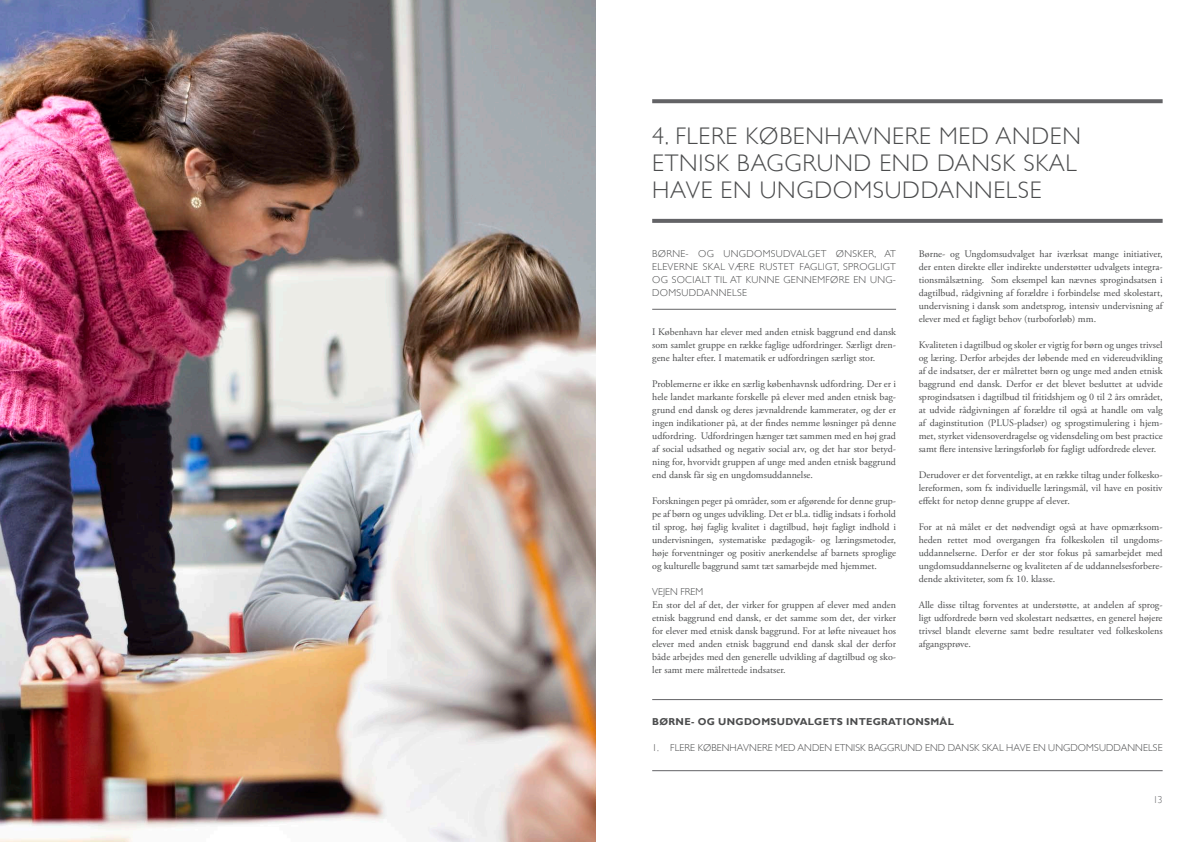
<style>
.page{position:relative;width:1191px;height:842px;background:#fff}
.page>*{position:absolute;margin:0;border:0;box-sizing:border-box;transform-origin:0 0}
.t1{font:300 24px/27px "Gill Sans";letter-spacing:.03em;color:#4b4c4d}
.t2{font:10px/13px "Adobe Garamond Pro";color:#4b4c4d;text-align:justify}
.t3{font:300 10px/13px "Gill Sans";letter-spacing:.01em;color:#4b4c4d;text-align:justify}
.t4{font:700 10px "Gill Sans";letter-spacing:.03em;color:#4b4c4d}
.t5{font:300 10px "Gill Sans";color:#636366}
</style>
<div class="page">
<svg style="left:652px;top:99px;width:510px;height:4px;fill:#636366"></svg>
<svg style="left:652px;top:219px;width:510px;height:4px;fill:#636366"></svg>
<hr style="left:652px;top:309px;width:244px;height:1px;background:#636366">
<hr style="left:652px;top:699px;width:510px;height:1px;background:#636366">
<hr style="left:652px;top:770px;width:510px;height:1px;background:#636366">
<img style="left:0;top:0;width:595px;height:842px">
<h1 class="t1" style="left:652px;top:124px;width:430px">4. FLERE KØBENHAVNERE MED ANDEN<br>ETNISK BAGGRUND END DANSK SKAL<br>HAVE EN UNGDOMSUDDANNELSE</h1>
<p class="t3" style="left:652px;top:248px;width:245px">BØRNE- OG UNGDOMSUDVALGET ØNSKER, AT ELEVERNE SKAL VÆRE RUSTET FAGLIGT, SPROGLIGT OG SOCIALT TIL AT KUNNE GENNEMFØRE EN UNG-DOMSUDDANNELSE</p>
<p class="t2" style="left:652px;top:326px;width:245px">I København har elever med anden etnisk baggrund end dansk som samlet gruppe en række faglige udfordringer. Særligt dren&shy;gene halter efter. I matematik er udfordringen særligt stor.</p>
<p class="t2" style="left:652px;top:378px;width:245px">Problemerne er ikke en særlig københavnsk udfordring. Der er i hele landet markante forskelle på elever med anden etnisk bag&shy;grund end dansk og deres jævnaldrende kammerater, og der er ingen indikationer på, at der findes nemme løsninger på denne udfordring. Udfordringen hænger tæt sammen med en høj grad af social udsathed og negativ social arv, og det har stor betyd&shy;ning for, hvorvidt gruppen af unge med anden etnisk baggrund end dansk får sig en ungdomsuddannelse.</p>
<p class="t2" style="left:652px;top:495px;width:245px">Forskningen peger på områder, som er afgørende for denne grup&shy;pe af børn og unges udvikling. Det er bl.a. tidlig indsats i forhold til sprog, høj faglig kvalitet i dagtilbud, højt fagligt indhold i undervisningen, systematiske pædagogik- og læringsmetoder, høje forventninger og positiv anerkendelse af barnets sproglige og kulturelle baggrund samt tæt samarbejde med hjemmet.</p>
<p class="t3" style="left:652px;top:586px;width:53px">VEJEN FREM</p>
<p class="t2" style="left:652px;top:599px;width:245px">En stor del af det, der virker for gruppen af elever med anden etnisk baggrund end dansk, er det samme som det, der virker for elever med etnisk dansk baggrund. For at løfte niveauet hos elever med anden etnisk baggrund end dansk skal der derfor både arbejdes med den generelle udvikling af dagtilbud og sko&shy;ler samt mere målrettede indsatser.</p>
<p class="t2" style="left:918px;top:248px;width:245px">Børne- og Ungdomsudvalget har iværksat mange initiativer, der enten direkte eller indirekte understøtter udvalgets integra&shy;tionsmålsætning. Som eksempel kan nævnes sprogindsatsen i dagtilbud, rådgivning af forældre i forbindelse med skolestart, undervisning i dansk som andetsprog, intensiv undervisning af elever med et fagligt behov (turboforløb) mm.</p>
<p class="t2" style="left:918px;top:339px;width:245px">Kvaliteten i dagtilbud og skoler er vigtig for børn og unges trivsel og læring. Derfor arbejdes der løbende med en videreudvikling af de indsatser, der er målrettet børn og unge med anden etnisk baggrund end dansk. Derfor er det blevet besluttet at udvide sprogindsatsen i dagtilbud til fritidshjem og 0 til 2 års området, at udvide rådgivningen af forældre til også at handle om valg af daginstitution (PLUS-pladser) og sprogstimulering i hjem&shy;met, styrket vidensoverdragelse og vidensdeling om best practice samt flere intensive læringsforløb for fagligt udfordrede elever.</p>
<p class="t2" style="left:918px;top:469px;width:245px">Derudover er det forventeligt, at en række tiltag under folkesko&shy;lereformen, som fx individuelle læringsmål, vil have en positiv effekt for netop denne gruppe af elever.</p>
<p class="t2" style="left:918px;top:521px;width:245px">For at nå målet er det nødvendigt også at have opmærksom&shy;heden rettet mod overgangen fra folkeskolen til ungdoms&shy;uddannelserne. Derfor er der stor fokus på samarbejdet med ungdomsuddannelserne og kvaliteten af de uddannelsesforbere&shy;dende aktiviteter, som fx 10. klasse.</p>
<p class="t2" style="left:918px;top:599px;width:245px">Alle disse tiltag forventes at understøtte, at andelen af sprog&shy;ligt udfordrede børn ved skolestart nedsættes, en generel højere trivsel blandt eleverne samt bedre resultater ved folkeskolens afgangsprøve.</p>
<p class="t4" style="left:652px;top:717px;width:303px">BØRNE- OG UNGDOMSUDVALGETS INTEGRATIONSMÅL</p>
<p class="t3" style="left:652px;top:742px;width:512px">1. FLERE KØBENHAVNERE MED ANDEN ETNISK BAGGRUND END DANSK SKAL HAVE EN UNGDOMSUDDANNELSE</p>
<p class="t5" style="left:1153px;top:796px;width:11px">13</p>
</div>
